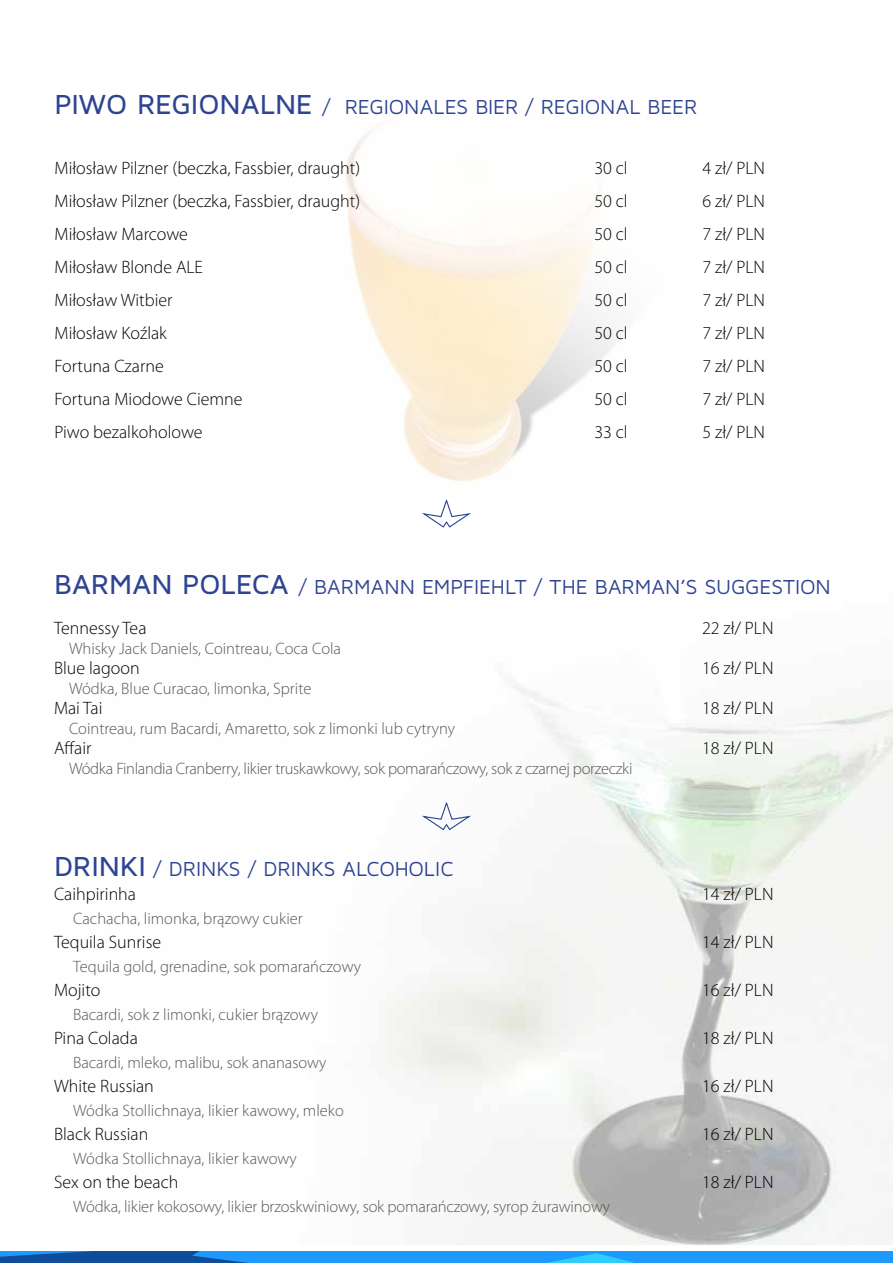
<style>
.page{position:relative;width:893px;height:1263px;background:#fff}
.page>*{position:absolute;margin:0;border:0;box-sizing:border-box;transform-origin:0 0}
.t1{font:21px "Maven Pro";letter-spacing:-.005em;color:#2e4492}
.t2{font:300 18px "Myriad Pro";color:#000}
.t3{font:300 16.5px "Myriad Pro";color:#575756}
.t4{font:300 16.5px "Myriad Pro";letter-spacing:-.02em;color:#575756}
.s1{font-weight:500;font-size:28.5px}
</style>
<div class="page">
<img style="left:386px;top:684px;width:507px;height:561px">
<img style="left:346px;top:129px;width:276px;height:353px">
<svg style="left:0;top:1251px;width:893px;height:12px;background:#1b8be9"></svg>
<svg style="left:419px;top:796px;width:55px;height:35px"></svg>
<svg style="left:422px;top:499px;width:49px;height:29px"></svg>
<p class="t1" style="left:54px;top:94px;width:644px"><span class="s1">PIWO REGIONALNE</span> / REGIONALES BIER / REGIONAL BEER</p>
<p class="t2" style="left:54px;top:157px;width:307px">Miłosław Pilzner (beczka, Fassbier, draught)</p>
<p class="t2" style="left:594px;top:157px;width:35px">30 cl</p>
<p class="t2" style="left:702px;top:157px;width:64px">4 zł/ PLN</p>
<p class="t2" style="left:54px;top:190px;width:307px">Miłosław Pilzner (beczka, Fassbier, draught)</p>
<p class="t2" style="left:594px;top:190px;width:35px">50 cl</p>
<p class="t2" style="left:702px;top:190px;width:64px">6 zł/ PLN</p>
<p class="t2" style="left:54px;top:223px;width:135px">Miłosław Marcowe</p>
<p class="t2" style="left:594px;top:223px;width:35px">50 cl</p>
<p class="t2" style="left:702px;top:223px;width:64px">7 zł/ PLN</p>
<p class="t2" style="left:54px;top:256px;width:150px">Miłosław Blonde ALE</p>
<p class="t2" style="left:594px;top:256px;width:35px">50 cl</p>
<p class="t2" style="left:702px;top:256px;width:64px">7 zł/ PLN</p>
<p class="t2" style="left:54px;top:289px;width:120px">Miłosław Witbier</p>
<p class="t2" style="left:594px;top:289px;width:35px">50 cl</p>
<p class="t2" style="left:702px;top:289px;width:64px">7 zł/ PLN</p>
<p class="t2" style="left:54px;top:322px;width:114px">Miłosław Koźlak</p>
<p class="t2" style="left:594px;top:322px;width:35px">50 cl</p>
<p class="t2" style="left:702px;top:322px;width:64px">7 zł/ PLN</p>
<p class="t2" style="left:54px;top:355px;width:111px">Fortuna Czarne</p>
<p class="t2" style="left:594px;top:355px;width:35px">50 cl</p>
<p class="t2" style="left:702px;top:355px;width:64px">7 zł/ PLN</p>
<p class="t2" style="left:54px;top:388px;width:190px">Fortuna Miodowe Ciemne</p>
<p class="t2" style="left:594px;top:388px;width:35px">50 cl</p>
<p class="t2" style="left:702px;top:388px;width:64px">7 zł/ PLN</p>
<p class="t2" style="left:54px;top:421px;width:150px">Piwo bezalkoholowe</p>
<p class="t2" style="left:594px;top:421px;width:35px">33 cl</p>
<p class="t2" style="left:702px;top:421px;width:64px">5 zł/ PLN</p>
<p class="t1" style="left:54px;top:573px;width:778px"><span class="s1">BARMAN POLECA</span> / BARMANN EMPFIEHLT / THE BARMAN’S SUGGESTION</p>
<p class="t2" style="left:54px;top:617px;width:94px">Tennessy Tea</p>
<p class="t2" style="left:702px;top:617px;width:73px">22 zł/ PLN</p>
<p class="t2" style="left:54px;top:657px;width:87px">Blue lagoon</p>
<p class="t2" style="left:702px;top:657px;width:73px">16 zł/ PLN</p>
<p class="t2" style="left:54px;top:697px;width:50px">Mai Tai</p>
<p class="t2" style="left:702px;top:697px;width:73px">18 zł/ PLN</p>
<p class="t2" style="left:54px;top:737px;width:39px">Affair</p>
<p class="t2" style="left:702px;top:737px;width:73px">18 zł/ PLN</p>
<p class="t3" style="left:69px;top:638px;width:274px">Whisky Jack Daniels, Cointreau, Coca Cola</p>
<p class="t3" style="left:69px;top:678px;width:244px">Wódka, Blue Curacao, limonka, Sprite</p>
<p class="t3" style="left:69px;top:718px;width:388px">Cointreau, rum Bacardi, Amaretto, sok z limonki lub cytryny</p>
<p class="t4" style="left:69px;top:758px;width:565px">Wódka Finlandia Cranberry, likier truskawkowy, sok pomarańczowy, sok z czarnej porzeczki</p>
<p class="t1" style="left:54px;top:856px;width:401px"><span class="s1">DRINKI</span> / DRINKS / DRINKS ALCOHOLIC</p>
<p class="t2" style="left:54px;top:883px;width:84px">Caihpirinha</p>
<p class="t2" style="left:702px;top:883px;width:73px">14 zł/ PLN</p>
<p class="t3" style="left:73px;top:909px;width:231px">Cachacha, limonka, brązowy cukier</p>
<p class="t2" style="left:54px;top:931px;width:109px">Tequila Sunrise</p>
<p class="t2" style="left:702px;top:931px;width:73px">14 zł/ PLN</p>
<p class="t3" style="left:73px;top:957px;width:289px">Tequila gold, grenadine, sok pomarańczowy</p>
<p class="t2" style="left:54px;top:979px;width:48px">Mojito</p>
<p class="t2" style="left:702px;top:979px;width:73px">16 zł/ PLN</p>
<p class="t3" style="left:73px;top:1005px;width:246px">Bacardi, sok z limonki, cukier brązowy</p>
<p class="t2" style="left:54px;top:1027px;width:85px">Pina Colada</p>
<p class="t2" style="left:702px;top:1027px;width:73px">18 zł/ PLN</p>
<p class="t3" style="left:73px;top:1053px;width:255px">Bacardi, mleko, malibu, sok ananasowy</p>
<p class="t2" style="left:54px;top:1075px;width:101px">White Russian</p>
<p class="t2" style="left:702px;top:1075px;width:73px">16 zł/ PLN</p>
<p class="t3" style="left:73px;top:1101px;width:272px">Wódka Stollichnaya, likier kawowy, mleko</p>
<p class="t2" style="left:54px;top:1123px;width:96px">Black Russian</p>
<p class="t2" style="left:702px;top:1123px;width:73px">16 zł/ PLN</p>
<p class="t3" style="left:73px;top:1149px;width:225px">Wódka Stollichnaya, likier kawowy</p>
<p class="t2" style="left:54px;top:1171px;width:126px">Sex on the beach</p>
<p class="t2" style="left:702px;top:1171px;width:73px">18 zł/ PLN</p>
<p class="t3" style="left:73px;top:1197px;width:538px">Wódka, likier kokosowy, likier brzoskwiniowy, sok pomarańczowy, syrop żurawinowy</p>
</div>
